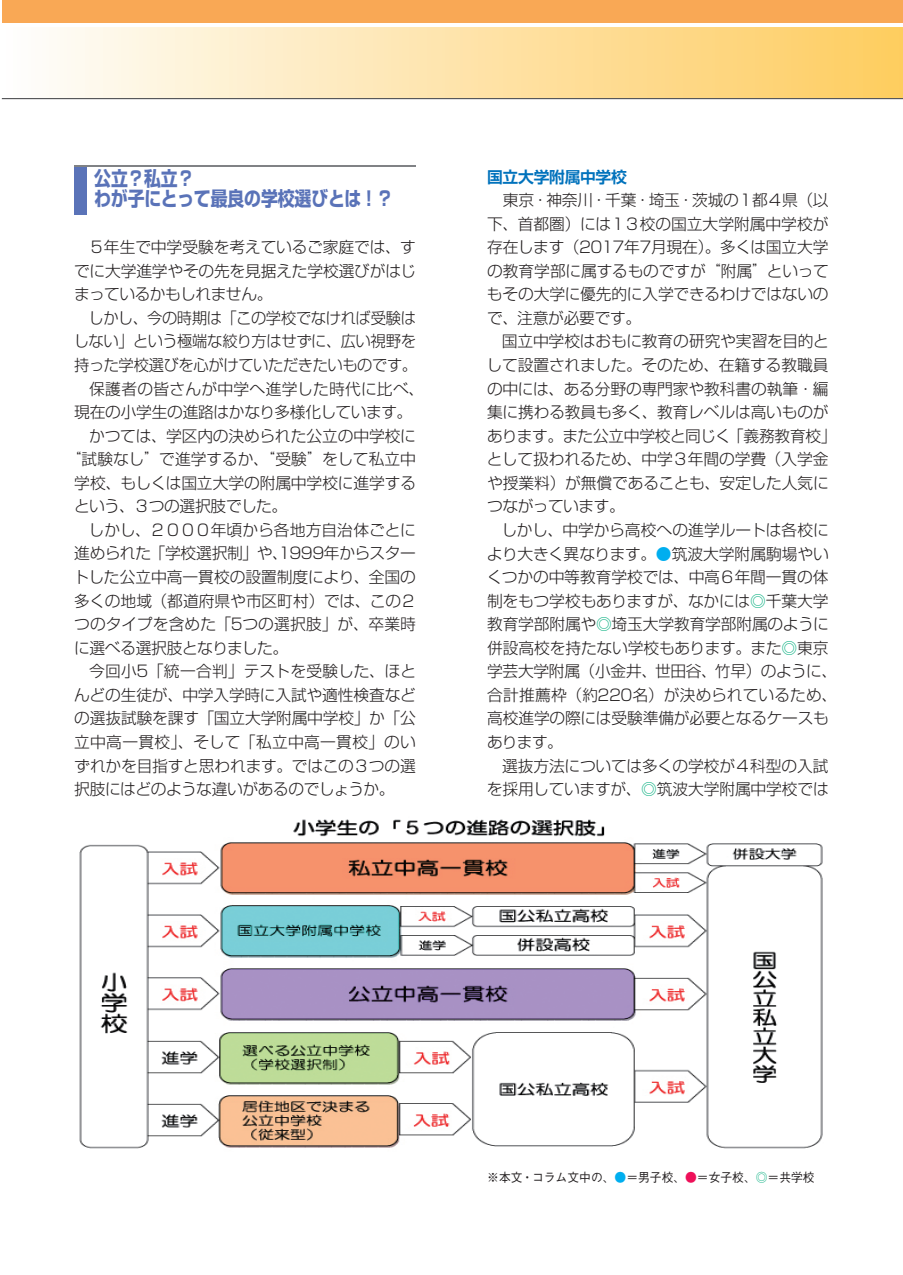
<style>
.page{position:relative;width:903px;height:1275px;background:#fff}
.page>*{position:absolute;margin:0;border:0;box-sizing:border-box;transform-origin:0 0}
.t1{font:700 19.78px/19.8px "Shin Go Pro";letter-spacing:-.01em;color:#5a73b8;scale:.85 1}
.t2{font:300 15.75px/23.6px "Shin Go Pro";letter-spacing:-.015em;color:#231f20;text-align:justify}
.t3{font:300 15.75px "Shin Go Pro";letter-spacing:.005em;color:#231f20}
.t4{font:300 15.75px "Shin Go Pro";letter-spacing:.02em;color:#231f20}
.t5{font:300 15.75px "Shin Go Pro";letter-spacing:.015em;color:#231f20}
.t6{font:300 15.75px "Shin Go Pro";letter-spacing:.01em;color:#231f20}
.t7{font:700 15.75px "Shin Go Pro De";letter-spacing:-.015em;color:#0072bc}
.t8{font:500 12.42px "Gothic BBB Pro";color:#231f20;scale:.95 1}
.s1{color:#00aeef}
.s2{color:#12b385}
.s3{color:#ee1059}
</style>
<div class="page">
<div style="left:2px;top:0;width:901px;height:23px;background:#f9a855"></div>
<div style="left:2px;top:28px;width:901px;height:70px;background:linear-gradient(to right,#fefdfc,#fecc5f)"></div>
<hr style="left:2px;top:98px;width:901px;height:1px;background:#57585a">
<div style="left:74px;top:165px;width:13px;height:50px;background:#5a73b8"></div>
<hr style="left:74px;top:165px;width:342px;height:2px;background:#808285">
<img style="left:79px;top:819px;width:744px;height:330px">
<p class="t1" style="left:94px;top:167px;width:353px">公立？私立？<br>わが子にとって最良の学校選びとは！？</p>
<p class="t2" style="left:74px;top:233px;width:343px;text-indent:15px">５年生で中学受験を考えているご家庭では、すでに大学進学やその先を見据えた学校選びがはじまっているかもしれません。</p>
<p class="t2" style="left:89px;top:304px;width:329px">しかし、今の時期は「この学校でなければ受験は</p>
<p class="t2" style="left:74px;top:328px;width:344px">しない」という極端な絞り方はせずに、広い視野を</p>
<p class="t2" style="left:74px;top:351px;width:344px">持った学校選びを心がけていただきたいものです。</p>
<p class="t5" style="left:89px;top:376px;width:337px">保護者の皆さんが中学へ進学した時代に比べ、</p>
<p class="t2" style="left:74px;top:398px;width:340px">現在の小学生の進路はかなり多様化しています。</p>
<p class="t2" style="left:89px;top:422px;width:328px">かつては、学区内の決められた公立の中学校に</p>
<p class="t2" style="left:66px;top:445px;width:352px">“試験なし”で進学するか、“受験”をして私立中</p>
<p class="t2" style="left:74px;top:469px;width:343px">学校、もしくは国立大学の附属中学校に進学する</p>
<p class="t2" style="left:74px;top:493px;width:215px">という、３つの選択肢でした。</p>
<p class="t2" style="left:89px;top:516px;width:329px">しかし、２０００年頃から各地方自治体ごとに</p>
<p class="t2" style="left:74px;top:540px;width:343px">進められた「学校選択制」や、1999年からスター</p>
<p class="t2" style="left:73px;top:563px;width:344px">トした公立中高一貫校の設置制度により、全国の</p>
<p class="t2" style="left:74px;top:587px;width:344px">多くの地域（都道府県や市区町村）では、この２</p>
<p class="t3" style="left:74px;top:611px;width:343px">つのタイプを含めた「5つの選択肢」が、卒業時</p>
<p class="t2" style="left:74px;top:634px;width:216px">に選べる選択肢となりました。</p>
<p class="t6" style="left:89px;top:658px;width:328px">今回小5「統一合判」テストを受験した、ほと</p>
<p class="t2" style="left:74px;top:681px;width:343px">んどの生徒が、中学入学時に入試や適性検査など</p>
<p class="t2" style="left:74px;top:705px;width:343px">の選抜試験を課す「国立大学附属中学校」か「公</p>
<p class="t4" style="left:74px;top:729px;width:343px">立中高一貫校」、そして「私立中高一貫校」のい</p>
<p class="t2" style="left:74px;top:752px;width:343px">ずれかを目指すと思われます。ではこの３つの選</p>
<p class="t2" style="left:74px;top:775px;width:322px">択肢にはどのような違いがあるのでしょうか。</p>
<p class="t7" style="left:487px;top:164px;width:141px">国立大学附属中学校</p>
<p class="t2" style="left:487px;top:186px;width:343px">　東京・神奈川・千葉・埼玉・茨城の１都４県（以下、首都圏）には１３校の国立大学附属中学校が存在します（2017年7月現在）。多くは国立大学の教育学部に属するものですが“附属”といってもその大学に優先的に入学できるわけではないので、注意が必要です。</p>
<p class="t2" style="left:486px;top:328px;width:352px;text-align:left;text-indent:15px">国立中学校はおもに教育の研究や実習を目的として設置されました。そのため、在籍する教職員の中には、ある分野の専門家や教科書の執筆・編集に携わる教員も多く、教育レベルは高いものがあります。また公立中学校と同じく「義務教育校」として扱われるため、中学３年間の学費（入学金や授業料）が無償であることも、安定した人気につながっています。</p>
<p class="t2" style="left:487px;top:516px;width:352px;text-align:left;text-indent:15px">しかし、中学から高校への進学ルートは各校により大きく異なります。<span class="s1">●</span>筑波大学附属駒場やいくつかの中等教育学校では、中高６年間一貫の体制をもつ学校もありますが、なかには<span class="s2">◎</span>千葉大学教育学部附属や<span class="s2">◎</span>埼玉大学教育学部附属のように併設高校を持たない学校もあります。また<span class="s2">◎</span>東京学芸大学附属（小金井、世田谷、竹早）のように、合計推薦枠（約220名）が決められているため、高校進学の際には受験準備が必要となるケースもあります。</p>
<p class="t2" style="left:487px;top:752px;width:343px;text-align:right">選抜方法については多くの学校が４科型の入試を採用していますが、<span class="s2">◎</span>筑波大学附属中学校では</p>
<p class="t8" style="left:487px;top:1168px;width:346px">※本文・コラム文中の、<span class="s1">●</span>＝男子校、<span class="s3">●</span>＝女子校、<span class="s2">◎</span>＝共学校</p>
</div>
